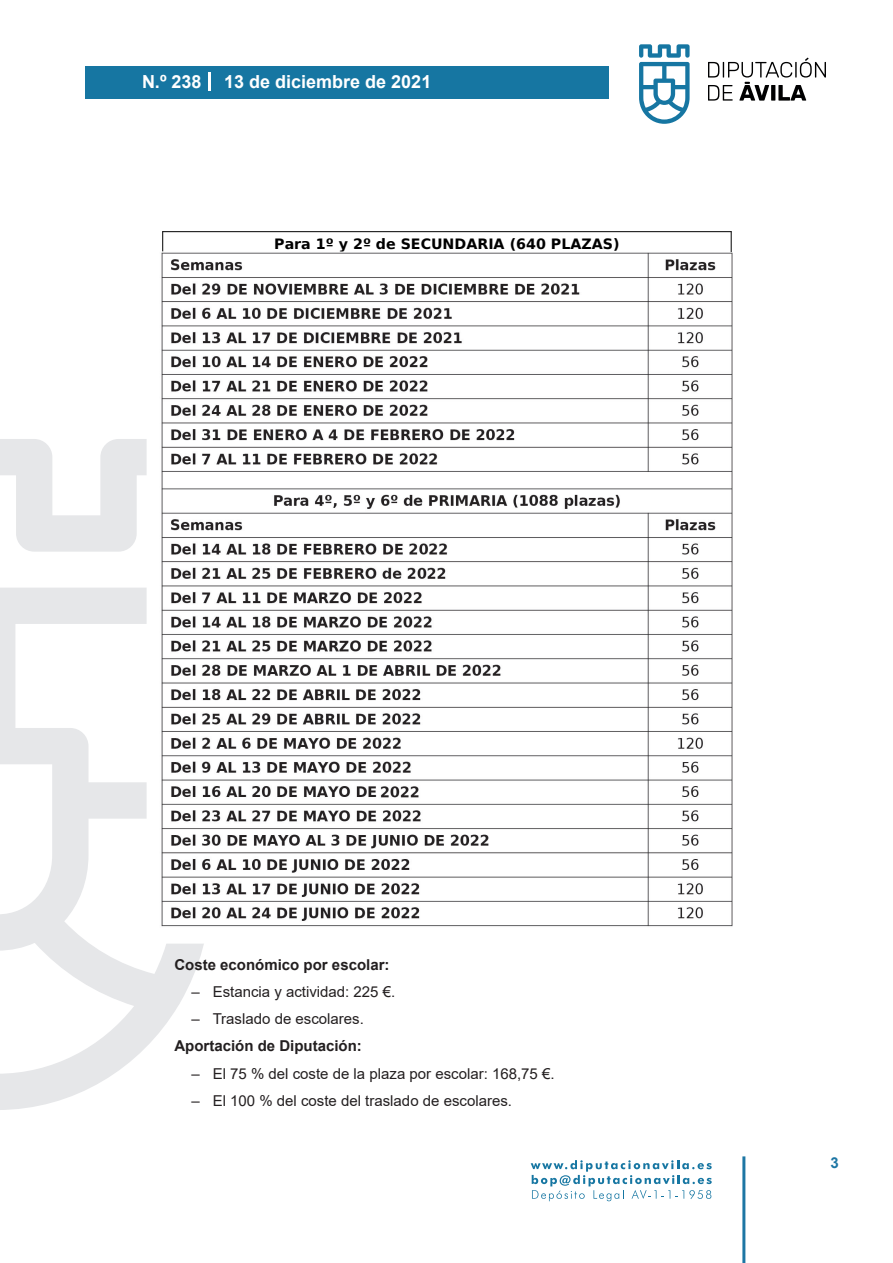
<style>
.page{position:relative;width:893px;height:1263px;background:#fff}
.page>*{position:absolute;margin:0;border:0;box-sizing:border-box;transform-origin:0 0}
.t1{font:700 18px "Arial";color:#fff}
.t2{font:15px "Arial";color:#231f20}
.t3{font:700 15px "Arial";color:#231f20}
.t4{font:700 15px "Arial";color:#1d76a4}
.t5{font:700 14.25px "DejaVu Sans";letter-spacing:-.005em;color:#000}
</style>
<div class="page">
<svg style="left:531px;top:1160px;width:181px;height:41px"></svg>
<div style="left:85px;top:66px;width:523px;height:33px;background:#1676a2"></div>
<svg style="left:639px;top:44px;width:51px;height:80px"></svg>
<svg style="left:708px;top:58px;width:118px;height:43px"></svg>
<hr style="left:742px;top:1156px;width:3px;height:107px;background:#1d76a4">
<svg style="left:208px;top:72px;width:2px;height:18px"></svg>
<svg style="left:0;top:439px;width:204px;height:671px"></svg>
<svg style="left:162px;top:231px;width:570px;height:20px"></svg>
<img style="left:147px;top:251px;width:586px;height:693px">
<p class="t1" style="left:142px;top:69px;width:61px">N.º 238</p>
<p class="t1" style="left:224px;top:69px;width:209px">13 de diciembre de 2021</p>
<p class="t5" style="left:274px;top:235px;width:347px">Para 1º y 2º de SECUNDARIA (640 PLAZAS)</p>
<p class="t3" style="left:174px;top:954px;width:217px">Coste económico por escolar:</p>
<p class="t2" style="left:191px;top:981px;width:205px">– Estancia y actividad: 225 €.</p>
<p class="t2" style="left:191px;top:1008px;width:174px">– Traslado de escolares.</p>
<p class="t3" style="left:174px;top:1035px;width:189px">Aportación de Diputación:</p>
<p class="t2" style="left:191px;top:1063px;width:365px">– El 75 % del coste de la plaza por escolar: 168,75 €.</p>
<p class="t2" style="left:191px;top:1090px;width:322px">– El 100 % del coste del traslado de escolares.</p>
<p class="t4" style="left:831px;top:1152px;width:10px">3</p>
</div>
